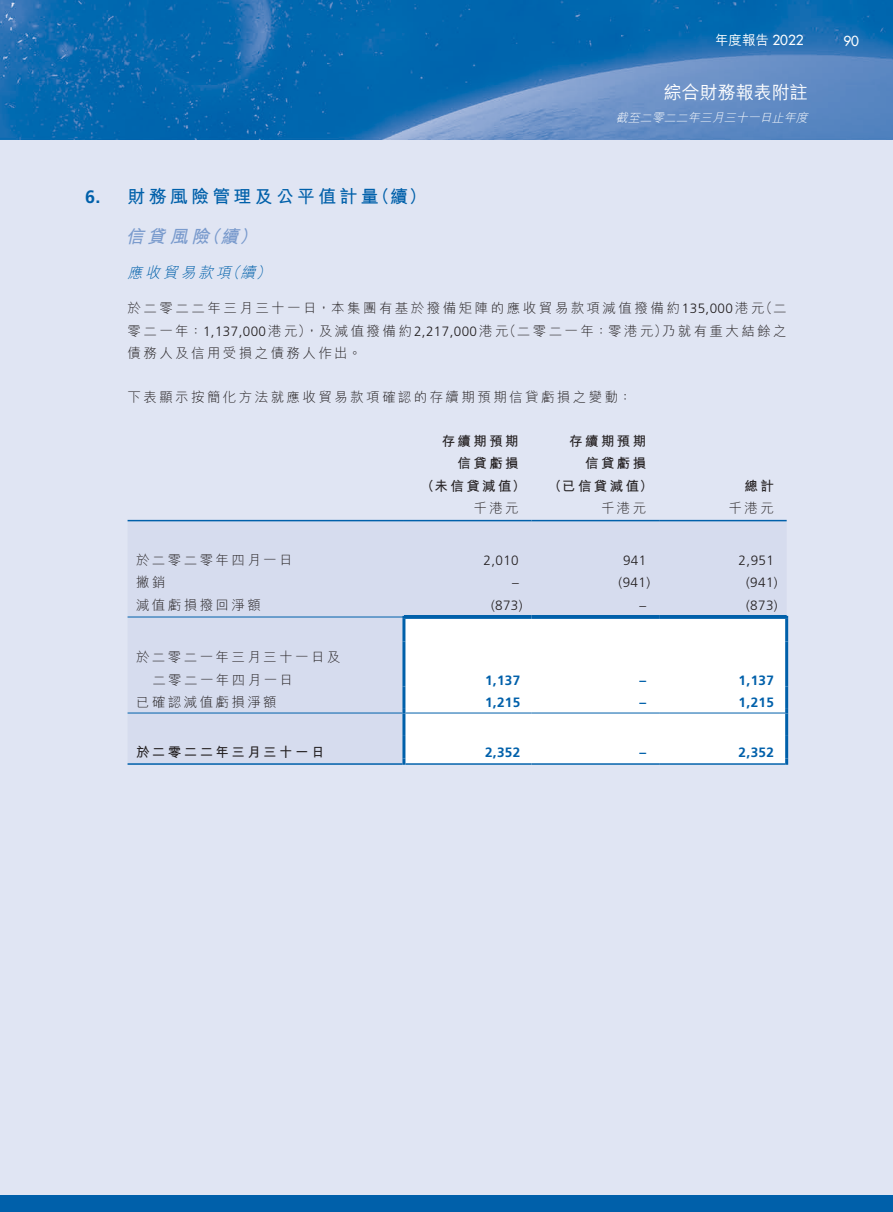
<style>
.page{position:relative;width:893px;height:1212px;background:#fff}
.page>*{position:absolute;margin:0;border:0;box-sizing:border-box;transform-origin:0 0}
._01_Heading_1{font:700 18px "M Hei HK";letter-spacing:.18em;color:#0060aa}
.t1{font:500 18px "M Hei HK";color:#fff}
._02_Heading_2{font:italic 700 18px "M Hei HK";color:#7a9bcd}
._03_Heading_3{font:italic 300 15px "M Hei HK";color:#0060aa}
._00_Body_text{font:300 13.5px/22.5px "M Hei HK";letter-spacing:.18em;color:#231f20;text-align:justify}
._50_Table_Body{font:300 13.5px/22.5px "M Hei HK";letter-spacing:.18em;color:#231f20}
._50_Table_Body-2{font:700 13.5px "M Hei HK";letter-spacing:.18em;color:#231f20}
._50_Table_Body-3{font:300 13.5px "Frutiger LT Std";letter-spacing:.03em;color:#231f20}
._50_Table_Body-4{font:700 13.5px "Frutiger LT Std";letter-spacing:.03em;color:#0060aa}
.t2{font:500 13.5px "M Hei HK";color:#fff}
.t3{font:500 13.5px "Futura Std";color:#fff}
.t4{font:italic 300 12px "M Hei HK";color:#fff}
.s1{font-family:"Futura Std"}
.s2{font-family:"Frutiger LT Std"}
</style>
<div class="page">
<img style="left:0;top:0;width:893px;height:140px">
<div style="left:0;top:140px;width:893px;height:1072px;background:#e0e5f3"></div>
<div style="left:0;top:1195px;width:893px;height:17px;background:#0060aa"></div>
<div style="left:128px;top:521px;width:659px;height:192px;background:#d6dcee"></div>
<div style="left:405px;top:619px;width:380px;height:144px;background:#fff"></div>
<hr style="left:402px;top:616px;width:129px;height:3px;background:#0060aa">
<hr style="left:402px;top:619px;width:3px;height:22px;background:#0060aa">
<hr style="left:531px;top:616px;width:128px;height:3px;background:#0060aa">
<hr style="left:659px;top:616px;width:129px;height:3px;background:#0060aa">
<hr style="left:785px;top:619px;width:3px;height:22px;background:#0060aa">
<hr style="left:402px;top:641px;width:3px;height:45px;background:#0060aa">
<hr style="left:785px;top:641px;width:3px;height:45px;background:#0060aa">
<hr style="left:402px;top:686px;width:3px;height:23px;background:#0060aa">
<hr style="left:785px;top:686px;width:3px;height:23px;background:#0060aa">
<svg style="left:402px;top:709px;width:3px;height:4px"></svg>
<svg style="left:785px;top:709px;width:3px;height:4px"></svg>
<hr style="left:402px;top:713px;width:3px;height:23px;background:#0060aa">
<hr style="left:785px;top:713px;width:3px;height:23px;background:#0060aa">
<hr style="left:402px;top:736px;width:3px;height:22px;background:#0060aa">
<hr style="left:785px;top:736px;width:3px;height:22px;background:#0060aa">
<svg style="left:402px;top:758px;width:3px;height:7px"></svg>
<svg style="left:785px;top:758px;width:3px;height:7px"></svg>
<hr style="left:128px;top:520px;width:276px;height:1px;background:#0060aa">
<hr style="left:404px;top:520px;width:127px;height:1px;background:#0060aa">
<hr style="left:531px;top:520px;width:128px;height:1px;background:#0060aa">
<hr style="left:659px;top:520px;width:128px;height:1px;background:#0060aa">
<hr style="left:128px;top:617px;width:276px;height:1px;background:#0060aa">
<hr style="left:404px;top:615px;width:127px;height:1px;background:#0060aa">
<hr style="left:531px;top:615px;width:128px;height:1px;background:#0060aa">
<hr style="left:659px;top:615px;width:128px;height:1px;background:#0060aa">
<hr style="left:128px;top:713px;width:274px;height:1px;background:#0060aa">
<hr style="left:405px;top:713px;width:126px;height:1px;background:#0060aa">
<hr style="left:531px;top:713px;width:128px;height:1px;background:#0060aa">
<hr style="left:659px;top:713px;width:126px;height:1px;background:#0060aa">
<hr style="left:128px;top:763px;width:274px;height:2px;background:#0060aa">
<hr style="left:405px;top:763px;width:126px;height:2px;background:#0060aa">
<hr style="left:531px;top:763px;width:128px;height:2px;background:#0060aa">
<hr style="left:659px;top:763px;width:126px;height:2px;background:#0060aa">
<p class="t2" style="left:715px;top:31px;width:90px">年度報告 <span class="s1">2022</span></p>
<p class="t3" style="left:843px;top:33px;width:17px">90</p>
<h1 class="t1" style="left:664px;top:79px;width:145px">綜合財務報表附註</h1>
<p class="t4" style="left:616px;top:111px;width:196px">截至二零二二年三月三十一日止年度</p>
<p class="_01_Heading_1" style="left:85px;top:183px;width:343px"><span class="s2">6.</span> 財務風險管理及公平值計量（續）</p>
<p class="_02_Heading_2" style="left:126px;top:223px;width:138px">信貸風險（續）</p>
<p class="_03_Heading_3" style="left:128px;top:265px;width:148px">應收貿易款項（續）</p>
<p class="_00_Body_text" style="left:128px;top:297px;width:661px">於二零二二年三月三十一日，本集團有基於撥備矩陣的應收貿易款項減值撥備約<span class="s2">135,000</span>港元（二零二一年：<span class="s2">1,137,000</span>港元），及減值撥備約<span class="s2">2,217,000</span>港元（二零二一年：零港元）乃就有重大結餘之債務人及信用受損之債務人作出。</p>
<p class="_00_Body_text" style="left:128px;top:386px;width:506px">下表顯示按簡化方法就應收貿易款項確認的存續期預期信貸虧損之變動：</p>
<p class="_50_Table_Body-2" style="left:442px;top:431px;width:79px">存續期預期</p>
<p class="_50_Table_Body-2" style="left:458px;top:453px;width:63px">信貸虧損</p>
<p class="_50_Table_Body-2" style="left:421px;top:476px;width:106px">（未信貸減值）</p>
<p class="_50_Table_Body-2" style="left:569px;top:431px;width:79px">存續期預期</p>
<p class="_50_Table_Body-2" style="left:585px;top:453px;width:63px">信貸虧損</p>
<p class="_50_Table_Body-2" style="left:548px;top:476px;width:106px">（已信貸減值）</p>
<p class="_50_Table_Body-2" style="left:744px;top:476px;width:31px">總計</p>
<p class="_50_Table_Body" style="left:473px;top:497px;width:47px">千港元</p>
<p class="_50_Table_Body" style="left:601px;top:497px;width:47px">千港元</p>
<p class="_50_Table_Body" style="left:729px;top:497px;width:47px">千港元</p>
<p class="_50_Table_Body" style="left:136px;top:548px;width:158px">於二零二零年四月一日</p>
<p class="_50_Table_Body-3" style="left:483px;top:552px;width:37px">2,010</p>
<p class="_50_Table_Body-3" style="left:623px;top:552px;width:25px">941</p>
<p class="_50_Table_Body-3" style="left:739px;top:552px;width:37px">2,951</p>
<p class="_50_Table_Body" style="left:136px;top:571px;width:31px">撇銷</p>
<p class="_50_Table_Body-3" style="left:512px;top:575px;width:8px">–</p>
<p class="_50_Table_Body-3" style="left:619px;top:575px;width:33px">(941)</p>
<p class="_50_Table_Body-3" style="left:746px;top:575px;width:33px">(941)</p>
<p class="_50_Table_Body" style="left:136px;top:593px;width:126px">減值虧損撥回淨額</p>
<p class="_50_Table_Body-3" style="left:491px;top:597px;width:33px">(873)</p>
<p class="_50_Table_Body-3" style="left:640px;top:597px;width:8px">–</p>
<p class="_50_Table_Body-3" style="left:746px;top:597px;width:33px">(873)</p>
<p class="_50_Table_Body" style="left:152px;top:646px;width:190px;text-indent:-16px">於二零二一年三月三十一日及二零二一年四月一日</p>
<p class="_50_Table_Body-4" style="left:485px;top:672px;width:37px">1,137</p>
<p class="_50_Table_Body-4" style="left:640px;top:672px;width:8px">–</p>
<p class="_50_Table_Body-4" style="left:739px;top:672px;width:37px">1,137</p>
<p class="_50_Table_Body" style="left:136px;top:691px;width:142px">已確認減值虧損淨額</p>
<p class="_50_Table_Body-4" style="left:485px;top:694px;width:37px">1,215</p>
<p class="_50_Table_Body-4" style="left:640px;top:694px;width:8px">–</p>
<p class="_50_Table_Body-4" style="left:739px;top:694px;width:37px">1,215</p>
<p class="_50_Table_Body-2" style="left:136px;top:742px;width:190px">於二零二二年三月三十一日</p>
<p class="_50_Table_Body-4" style="left:485px;top:744px;width:37px">2,352</p>
<p class="_50_Table_Body-4" style="left:640px;top:744px;width:8px">–</p>
<p class="_50_Table_Body-4" style="left:739px;top:744px;width:37px">2,352</p>
</div>
